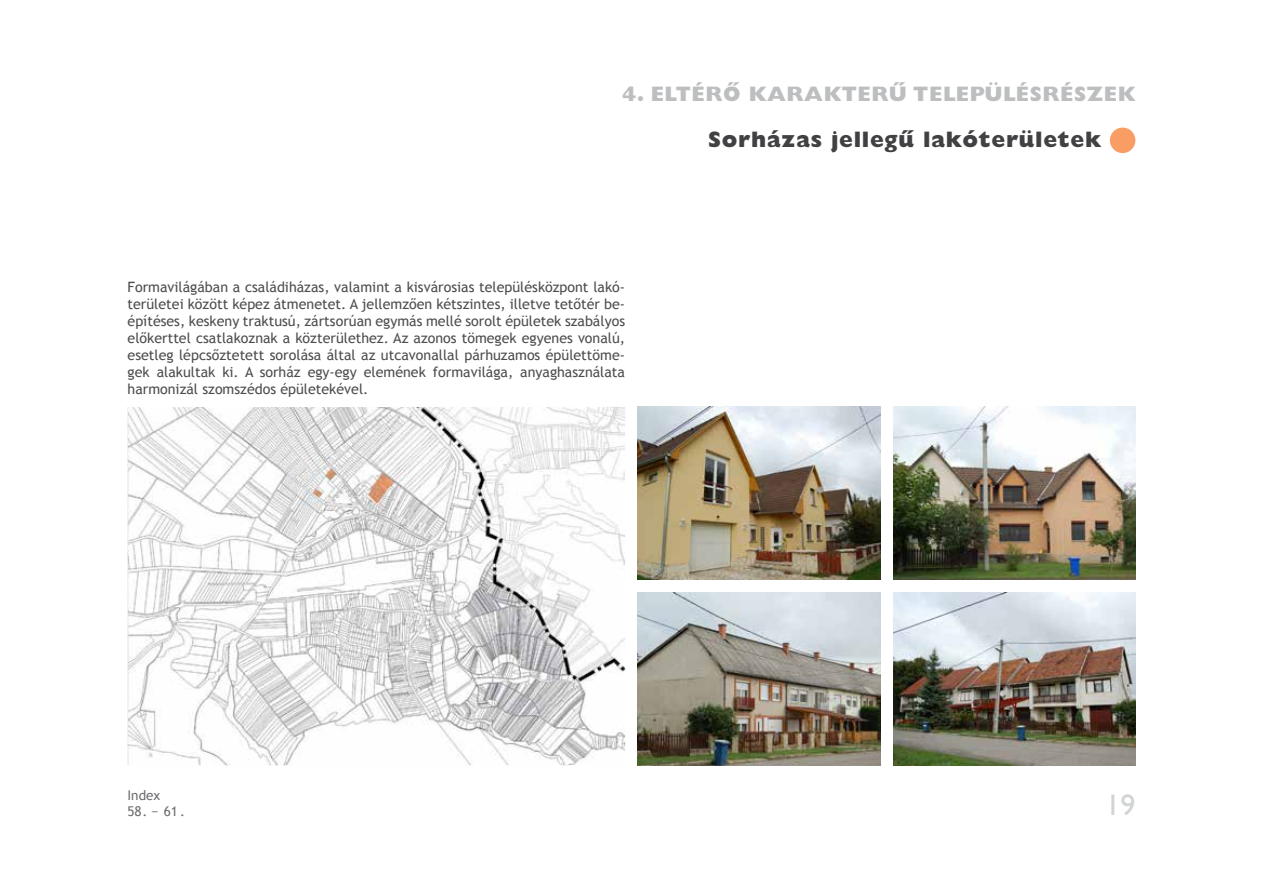
<style>
.page{position:relative;width:1263px;height:893px;background:#fff}
.page>*{position:absolute;margin:0;border:0;box-sizing:border-box;transform-origin:0 0}
.t1{font:30px "H Gill Sans A";color:#d1d3d4}
.t2{font:22.5px "H Gill Sans Extra Bold A";letter-spacing:.03em;color:#414042}
.t3{font:21px "H Gill Sans Extra Bold A";color:#bcbec0}
.t4{font:14.25px/17.1px "Trebuchet MS";color:#4d4d4f;text-align:justify}
.t5{font:13.5px "Trebuchet MS";color:#6d6e71}
</style>
<div class="page">
<div style="left:1110px;top:128px;width:25px;height:25px;background:#fa9d64;border-radius:50%"></div>
<img style="left:128px;top:407px;width:497px;height:358px">
<img style="left:638px;top:593px;width:242px;height:172px">
<img style="left:638px;top:407px;width:242px;height:173px">
<img style="left:893px;top:593px;width:242px;height:172px">
<img style="left:893px;top:407px;width:242px;height:173px">
<h3 class="t3" style="left:622px;top:81px;width:58px">4. ELTÉR</h3>
<h3 class="t3" style="left:723px;top:81px;width:44px">Ô KARAKTER</h3>
<h3 class="t3" style="left:889px;top:81px;width:39px">Û TELE</h3>
<h3 class="t3" style="left:970px;top:81px;width:32px">PÜLÉSRÉSZEK</h3>
<h2 class="t2" style="left:708px;top:126px;width:394px">SORHÁZAS JELLEGÛ LAKÓTERÜLETEK</h2>
<p class="t4" style="left:128px;top:278px;width:499px">Formavilágában a családiházas, valamint a kisvárosias településközpont lakó&shy;területei között képez átmenetet. A jellemzően kétszintes, illetve tetőtér be&shy;építéses, keskeny traktusú, zártsorúan egymás mellé sorolt épületek szabályos előkerttel csatlakoznak a közterülethez. Az azonos tömegek egyenes vonalú, esetleg lépcsőztetett sorolása által az utcavonallal párhuzamos épülettöme&shy;gek alakultak ki. A sorház egy-egy elemének formavilága, anyaghasználata harmonizál szomszédos épületekével.</p>
<p class="t5" style="left:128px;top:787px;width:34px">Index</p>
<p class="t5" style="left:128px;top:803px;width:59px">58. − 61.</p>
<h1 class="t1" style="left:1105px;top:788px;width:31px">19</h1>
</div>
